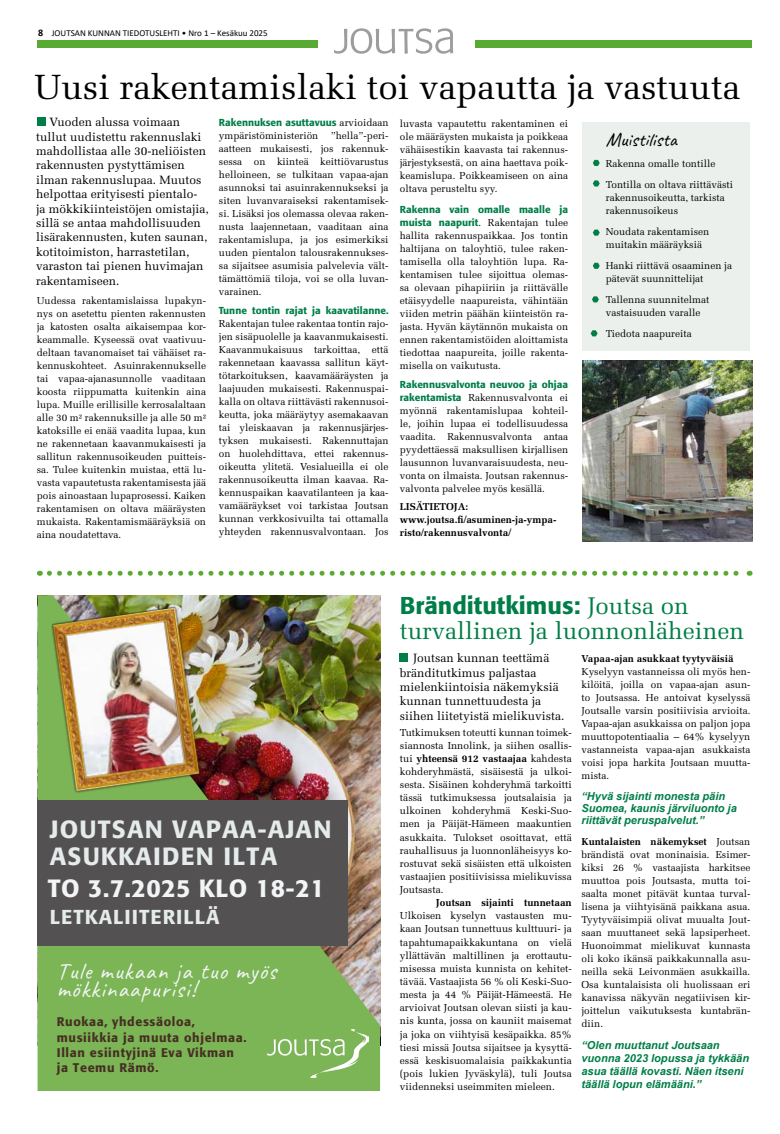
<style>
.page{position:relative;width:780px;height:1134px;background:#fff}
.page>*{position:absolute;margin:0;border:0;box-sizing:border-box;transform-origin:0 0}
.t1{font:35px "Melior LT Std";color:#000}
.t2{font:500 24.7px/27px "Formata";letter-spacing:.05em;color:#e5eaeb}
.t3{font:500 24.7px "Formata";letter-spacing:.02em;color:#f2f4f5}
.t4{font:24px "Melior LT Std";color:#007e48}
.t5{font:500 24px "Formata";color:#007e48}
.t6{font:23.6px/18.1px "Caveat";letter-spacing:.05em;color:#f2f4f5}
.t7{font:500 20px "Formata";letter-spacing:.05em;color:#e5eaeb}
.t8{font:20px "Caveat";color:#000}
.t9{font:500 12.4px/15.3px "Formata";letter-spacing:.05em;color:#462f23}
.t10{font:12px/14.4px "Melior LT Std";color:#000}
.t11{font:italic 700 11px/13px "Arial";color:#007e48}
.t12{font:10.1px/13.1px "Melior LT Std";color:#000;text-align:justify}
.t13{font:700 10.1px "Melior LT Std";color:#000}
.t14{font:10px/13px "Melior LT Std";color:#000;text-align:justify}
.t15{font:500 10px "Formata";color:#007e48}
.t16{font:700 10px/13px "Melior LT Std";color:#000}
.t17{font:9px "Calibri";color:#000}
.s1{font-weight:700;font-size:10px}
.s2{font-family:"Melior LT Std";font-weight:400;color:#000}
.s3{font-family:"Formata";font-weight:500;color:#007e48}
.s4{font-family:"Melior LT Std";font-weight:400}
.s5{font-weight:700}
</style>
<div class="page">
<div style="left:37px;top:40px;width:280px;height:7px;background:#59aa32"></div>
<div style="left:475px;top:40px;width:276px;height:7px;background:#59aa32"></div>
<svg style="left:334px;top:28px;width:120px;height:26px"></svg>
<img style="left:38px;top:595px;width:342px;height:496px">
<div style="left:38px;top:800px;width:310px;height:146px;background:#535151"></div>
<img style="left:267px;top:1030px;width:102px;height:48px">
<img style="left:50px;top:605px;width:153px;height:189px">
<div style="left:400px;top:653px;width:8px;height:8px;background:#007e48"></div>
<div style="left:582px;top:122px;width:167px;height:229px;background:#ebf0ec"></div>
<div style="left:38px;top:118px;width:8px;height:8px;background:#007e48"></div>
<img style="left:582px;top:361px;width:170px;height:181px">
<svg style="left:592px;top:160px;width:7px;height:6px"></svg>
<svg style="left:592px;top:180px;width:7px;height:6px"></svg>
<svg style="left:592px;top:230px;width:7px;height:6px"></svg>
<svg style="left:592px;top:263px;width:7px;height:6px"></svg>
<svg style="left:592px;top:296px;width:7px;height:6px"></svg>
<svg style="left:590px;top:330px;width:7px;height:6px"></svg>
<svg style="left:49px;top:571px;width:701px;height:5px"></svg>
<p class="t17" style="left:38px;top:27px;width:231px"><span class="s1">8</span> JOUTSAN KUNNAN TIEDOTUSLEHTI • Nro 1 – Kesäkuu 2025</p>
<h1 class="t1" style="left:34px;top:67px;width:707px">Uusi rakentamislaki toi vapautta ja vastuuta</h1>
<p class="t10" style="left:36px;top:115px;width:174px;text-indent:13px">Vuoden alussa voimaan tullut uudistettu rakennuslaki mahdollistaa alle 30-neliöisten rakennusten pystyttämisen ilman rakennuslupaa. Muutos helpottaa erityisesti pientalo&shy;ja mökkikiinteistöjen omistajia, sillä se antaa mahdollisuuden lisärakennusten, kuten saunan, kotitoimiston, harrastetilan, varaston tai pienen huvimajan rakentamiseen.</p>
<p class="t14" style="left:37px;top:294px;width:171px">Uudessa rakentamislaissa lupakyn&shy;nys on asetettu pienten rakennusten ja katosten osalta aikaisempaa kor&shy;keammalle. Kyseessä ovat vaativuu&shy;deltaan tavanomaiset tai vähäiset ra&shy;kennuskohteet. Asuinrakennukselle tai vapaa-ajanasunnolle vaaditaan koosta riippumatta kuitenkin aina lupa. Muille erillisille kerrosalaltaan alle 30 m² rakennuksille ja alle 50 m² katoksille ei enää vaadita lupaa, kun ne rakennetaan kaavanmukaisesti ja sallitun rakennusoikeuden puitteis&shy;sa. Tulee kuitenkin muistaa, että lu&shy;vasta vapautetusta rakentamisesta jää pois ainoastaan lupaprosessi. Kaiken rakentamisen on oltava määräysten mukaista. Rakentamismääräyksiä on aina noudatettava.</p>
<p class="t15" style="left:219px;top:116px;width:171px">Rakennuksen asuttavuus <span class="s2">arvioidaan</span></p>
<p class="t14" style="left:219px;top:129px;width:171px">ympäristöministeriön ”hella”-peri&shy;aatteen mukaisesti, jos rakennuk&shy;sessa on kiinteä keittiövarustus helloineen, se tulkitaan vapaa-ajan asunnoksi tai asuinrakennukseksi ja siten luvanvaraiseksi rakentamisek&shy;si. Lisäksi jos olemassa olevaa raken&shy;nusta laajennetaan, vaaditaan aina rakentamislupa, ja jos esimerkiksi uuden pientalon talousrakennukses&shy;sa sijaitsee asumisia palvelevia vält&shy;tämättömiä tiloja, voi se olla luvan&shy;varainen.</p>
<p class="t15" style="left:219px;top:304px;width:171px">Tunne tontin rajat ja kaavatilanne.</p>
<p class="t14" style="left:219px;top:317px;width:171px">Rakentajan tulee rakentaa tontin rajo&shy;jen sisäpuolelle ja kaavanmukaisesti.<br>Kaavanmukaisuus tarkoittaa, että rakennetaan kaavassa sallitun käyt&shy;tötarkoituksen, kaavamääräysten ja laajuuden mukaisesti. Rakennuspai&shy;kalla on oltava riittävästi rakennusoi&shy;keutta, joka määräytyy asemakaavan tai yleiskaavan ja rakennusjärjes&shy;tyksen mukaisesti. Rakennuttajan on huolehdittava, ettei rakennus&shy;oikeutta ylitetä. Vesialueilla ei ole rakennusoikeutta ilman kaavaa. Ra&shy;kennuspaikan kaavatilanteen ja kaa&shy;vamääräykset voi tarkistaa Joutsan kunnan verkkosivuilta tai ottamalla yhteyden rakennusvalvontaan. Jos</p>
<p class="t14" style="left:400px;top:117px;width:170px">luvasta vapautettu rakentaminen ei ole määräysten mukaista ja poikkeaa vähäisestikin kaavasta tai rakennus&shy;järjestyksestä, on aina haettava poik&shy;keamislupa. Poikkeamiseen on aina oltava perusteltu syy.</p>
<p class="t15" style="left:400px;top:203px;width:170px">Rakenna vain omalle maalle ja</p>
<p class="t14" style="left:400px;top:216px;width:170px"><span class="s3">muista naapurit</span>. Rakentajan tulee hallita rakennuspaikkaa. Jos tontin haltijana on taloyhtiö, tulee raken&shy;tamisella olla taloyhtiön lupa. Ra&shy;kentamisen tulee sijoittua olemas&shy;sa olevaan pihapiiriin ja riittävälle etäisyydelle naapureista, vähintään viiden metrin päähän kiinteistön ra&shy;jasta. Hyvän käytännön mukaista on ennen rakentamistöiden aloittamista tiedottaa naapureita, joille rakenta&shy;misella on vaikutusta.</p>
<p class="t15" style="left:400px;top:378px;width:170px">Rakennusvalvonta neuvoo ja ohjaa</p>
<p class="t14" style="left:400px;top:391px;width:170px"><span class="s3">rakentamista</span> Rakennusvalvonta ei myönnä rakentamislupaa kohteil&shy;le, joihin lupaa ei todellisuudessa vaadita. Rakennusvalvonta antaa pyydettäessä maksullisen kirjallisen lausunnon luvanvaraisuudesta, neu&shy;vonta on ilmaista. Joutsan rakennus&shy;valvonta palvelee myös kesällä.</p>
<p class="t16" style="left:400px;top:500px;width:158px">LISÄTIETOJA: www.joutsa.fi/asuminen-ja-ympa&shy;risto/rakennusvalvonta/</p>
<h3 class="t8" style="left:605px;top:127px;width:73px">Muistilista</h3>
<p class="t14" style="left:605px;top:153px;width:129px;line-height:21px">Rakenna omalle tontille<br>Tontilla on oltava riittävästi</p>
<p class="t14" style="left:605px;top:191px;width:120px">rakennusoikeutta, tarkista rakennusoikeus</p>
<p class="t14" style="left:605px;top:225px;width:105px">Noudata rakentamisen muitakin määräyksiä</p>
<p class="t14" style="left:605px;top:259px;width:128px">Hanki riittävä osaaminen ja pätevät suunnittelijat</p>
<p class="t14" style="left:605px;top:293px;width:105px">Tallenna suunnitelmat vastaisuuden varalle</p>
<p class="t14" style="left:605px;top:327px;width:87px">Tiedota naapureita</p>
<h2 class="t2" style="left:50px;top:815px;width:283px">JOUTSAN VAPAA-AJAN<br>ASUKKAIDEN ILTA</h2>
<h2 class="t3" style="left:48px;top:873px;width:278px">TO 3.7.2025 KLO 18-21</h2>
<h3 class="t7" style="left:50px;top:905px;width:171px">LETKALIITERILLÄ</h3>
<h3 class="t6" style="left:57px;top:962px;width:221px">Tule mukaan ja tuo myös mökkinaapurisi!</h3>
<p class="t9" style="left:57px;top:1014px;width:191px">Ruokaa, yhdessäoloa, musiikkia ja muuta ohjelmaa.<br>Illan esiintyjinä Eva Vikman ja Teemu Rämö.</p>
<h3 class="t5" style="left:400px;top:591px;width:290px">Bränditutkimus: <span class="s4">Joutsa on</span></h3>
<h3 class="t4" style="left:400px;top:617px;width:345px">turvallinen ja luonnonläheinen</h3>
<p class="t10" style="left:400px;top:651px;width:166px;text-indent:13px">Joutsan kunnan teettämä bränditutkimus paljastaa mielenkiintoisia näkemyksiä kunnan tunnettuudesta ja siihen liitetyistä mielikuvista.</p>
<p class="t12" style="left:400px;top:725px;width:173px">Tutkimuksen toteutti kunnan toimek&shy;siannosta Innolink, ja siihen osallis&shy;tui <span class="s5">yhteensä 912 vastaajaa</span> kahdesta kohderyhmästä, sisäisestä ja ulkoi&shy;sesta. Sisäinen kohderyhmä tarkoitti tässä tutkimuksessa joutsalaisia ja ulkoinen kohderyhmä Keski-Suo&shy;men ja Päijät-Hämeen maakuntien asukkaita. Tulokset osoittavat, että rauhallisuus ja luonnonläheisyys ko&shy;rostuvat sekä sisäisten että ulkoisten vastaajien positiivisissa mielikuvissa Joutsasta.</p>
<p class="t13" style="left:436px;top:897px;width:137px">Joutsan sijainti tunnetaan</p>
<p class="t12" style="left:400px;top:909px;width:173px">Ulkoisen kyselyn vastausten mu&shy;kaan Joutsan tunnettuus kulttuuri- ja tapahtumapaikkakuntana on vielä yllättävän maltillinen ja erottautu&shy;misessa muista kunnista on kehitet&shy;tävää. Vastaajista 56 % oli Keski-Suo&shy;mesta ja 44 % Päijät-Hämeestä. He arvioivat Joutsan olevan siisti ja kau&shy;nis kunta, jossa on kauniit maisemat ja joka on viihtyisä kesäpaikka. 85% tiesi missä Joutsa sijaitsee ja kysyttä&shy;essä keskisuomalaisia paikkakuntia (pois lukien Jyväskylä), tuli Joutsa viidenneksi useimmiten mieleen.</p>
<p class="t16" style="left:581px;top:652px;width:154px">Vapaa-ajan asukkaat tyytyväisiä</p>
<p class="t14" style="left:581px;top:665px;width:170px">Kyselyyn vastanneissa oli myös hen&shy;kilöitä, joilla on vapaa-ajan asun&shy;to Joutsassa. He antoivat kyselyssä Joutsalle varsin positiivisia arvioita.<br>Vapaa-ajan asukkaissa on paljon jopa muuttopotentiaalia – 64% kyselyyn vastanneista vapaa-ajan asukkaista voisi jopa harkita Joutsaan muutta&shy;mista.</p>
<p class="t11" style="left:581px;top:790px;width:157px;line-height:12px">“Hyvä sijainti monesta päin<br>Suomea, kaunis järviluonto ja riittävät peruspalvelut.”</p>
<p class="t14" style="left:581px;top:835px;width:170px"><span class="s5">Kuntalaisten näkemykset</span> Joutsan brändistä ovat moninaisia. Esimer&shy;kiksi 26 % vastaajista harkitsee muuttoa pois Joutsasta, mutta toi&shy;saalta monet pitävät kuntaa turval&shy;lisena ja viihtyisänä paikkana asua.<br>Tyytyväisimpiä olivat muualta Jout&shy;saan muuttaneet sekä lapsiperheet.<br>Huonoimmat mielikuvat kunnasta oli koko ikänsä paikkakunnalla asu&shy;neilla sekä Leivonmäen asukkailla.<br>Osa kuntalaisista oli huolissaan eri kanavissa näkyvän negatiivisen kir&shy;joittelun vaikutuksesta kuntabrän&shy;diin.</p>
<p class="t11" style="left:581px;top:1039px;width:169px">“Olen muuttanut Joutsaan vuonna 2023 lopussa ja tykkään asua täällä kovasti. Näen itseni täällä lopun elämääni.”</p>
</div>
